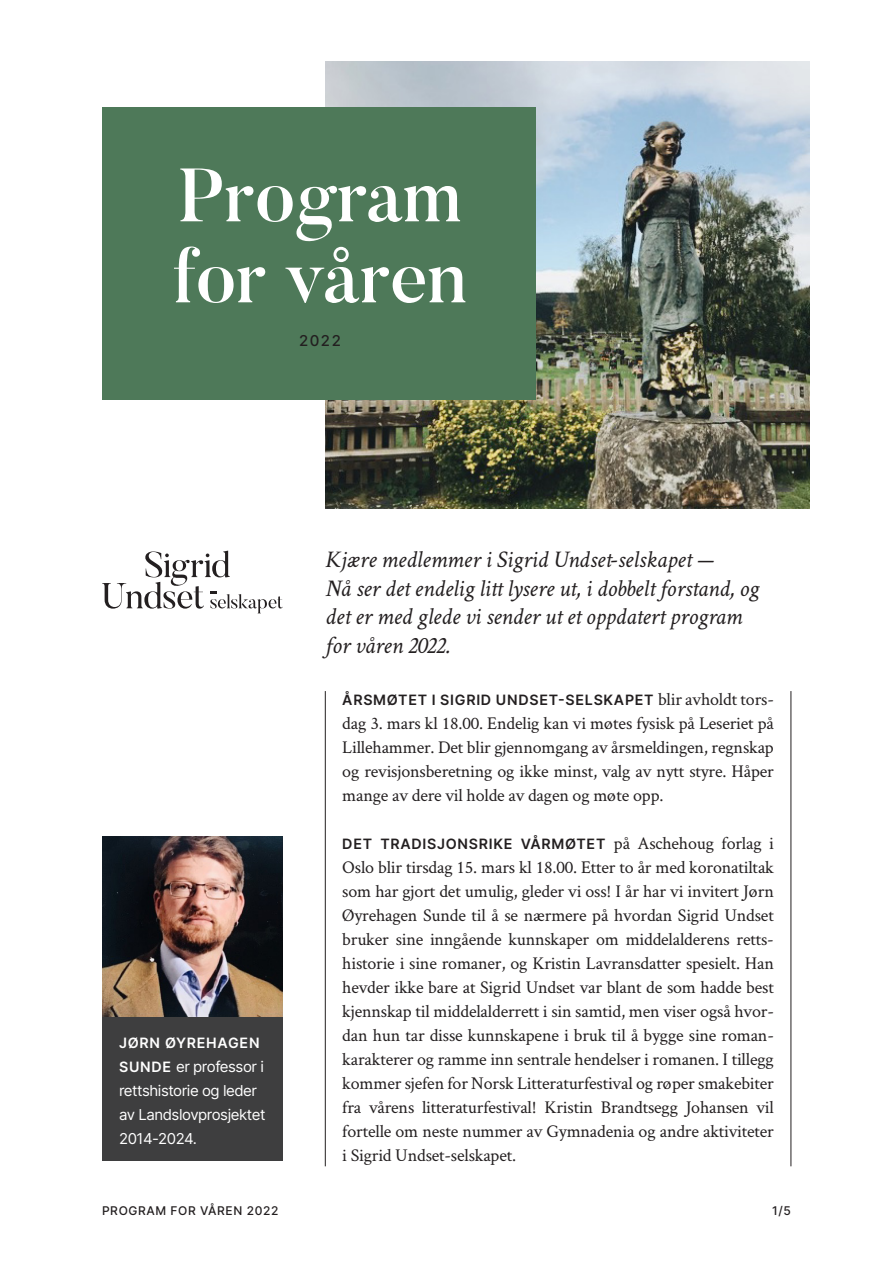
<style>
.page{position:relative;width:893px;height:1263px;background:#fff}
.page>*{position:absolute;margin:0;border:0;box-sizing:border-box;transform-origin:0 0}
.t1{font:500 75px/81px "Butler";color:#fff}
.t2{font:italic 24px/28.5px "Crimson Text";letter-spacing:-.01em;color:#231f20}
.t3{font:18px/24px "Crimson Text";letter-spacing:-.01em;color:#231f20;text-align:justify}
.t4{font:15px/24px "Inter";letter-spacing:-.03em;color:#fff}
.t5{font:500 15px "Inter";color:#231f20}
.t6{font:600 14.25px "Inter";letter-spacing:.05em;color:#231f20}
.t7{font:600 14.25px "Inter";letter-spacing:.05em;color:#fff}
.t8{font:500 12px "Inter";letter-spacing:.05em;color:#231f20}
.s1{font-weight:600;font-size:14.25px}
.s2{font-family:"Crimson Text";font-weight:400;font-size:18px}
</style>
<div class="page">
<img style="left:325px;top:62px;width:484px;height:446px">
<div style="left:102px;top:107px;width:434px;height:292px;background:#4e7959"></div>
<hr style="left:325px;top:691px;width:1px;height:475px;background:#231f20">
<hr style="left:791px;top:691px;width:1px;height:475px;background:#231f20">
<svg style="left:102px;top:551px;width:181px;height:62px"></svg>
<img style="left:102px;top:837px;width:181px;height:180px">
<div style="left:102px;top:1017px;width:181px;height:144px;background:#3e3e3f"></div>
<h1 class="t1" style="left:173px;top:155px;width:295px">Program for våren</h1>
<p class="t5" style="left:299px;top:330px;width:43px">2022</p>
<p class="t7" style="left:119px;top:1032px;width:142px">JØRN ØYREHAGEN</p>
<p class="t4" style="left:119px;top:1054px;width:148px"><span class="s1">SUNDE</span> er professor i rettshistorie og leder av Landslovprosjektet<br>2014-2024.</p>
<h2 class="t2" style="left:325px;top:546px;width:435px">Kjære medlemmer i Sigrid Undset-selskapet —<br>Nå ser det endelig litt lysere ut, i dobbelt forstand, og det er med glede vi sender ut et oppdatert program for våren 2022.</h2>
<p class="t6" style="left:342px;top:689px;width:433px">ÅRSMØTET I SIGRID UNDSET-SELSKAPET <span class="s2">blir avholdt tors-</span></p>
<p class="t3" style="left:342px;top:710px;width:433px">dag 3. mars kl 18.00. Endelig kan vi møtes fysisk på Leseriet på Lillehammer. Det blir gjennomgang av årsmeldingen, regnskap og revisjonsberetning og ikke minst, valg av nytt styre. Håper mange av dere vil holde av dagen og møte opp.</p>
<p class="t6" style="left:342px;top:833px;width:433px">DET TRADISJONSRIKE VÅRMØTET <span class="s2">på Aschehoug forlag i</span></p>
<p class="t3" style="left:342px;top:854px;width:433px">Oslo blir tirsdag 15. mars kl 18.00. Etter to år med koronatiltak som har gjort det umulig, gleder vi oss! I år har vi invitert Jørn Øyrehagen Sunde til å se nærmere på hvordan Sigrid Undset bruker sine inngående kunnskaper om middelalderens retts&shy;historie i sine romaner, og Kristin Lavransdatter spesielt. Han hevder ikke bare at Sigrid Undset var blant de som hadde best kjennskap til middelalderrett i sin samtid, men viser også hvor&shy;dan hun tar disse kunnskapene i bruk til å bygge sine roman&shy;karakterer og ramme inn sentrale hendelser i romanen. I tillegg kommer sjefen for Norsk Litteraturfestival og røper smakebiter fra vårens litteraturfestival! Kristin Brandtsegg Johansen vil fortelle om neste nummer av Gymnadenia og andre aktiviteter i Sigrid Undset-selskapet.</p>
<p class="t8" style="left:102px;top:1202px;width:178px">PROGRAM FOR VÅREN 2022</p>
<p class="t8" style="left:772px;top:1202px;width:20px">1/5</p>
</div>
